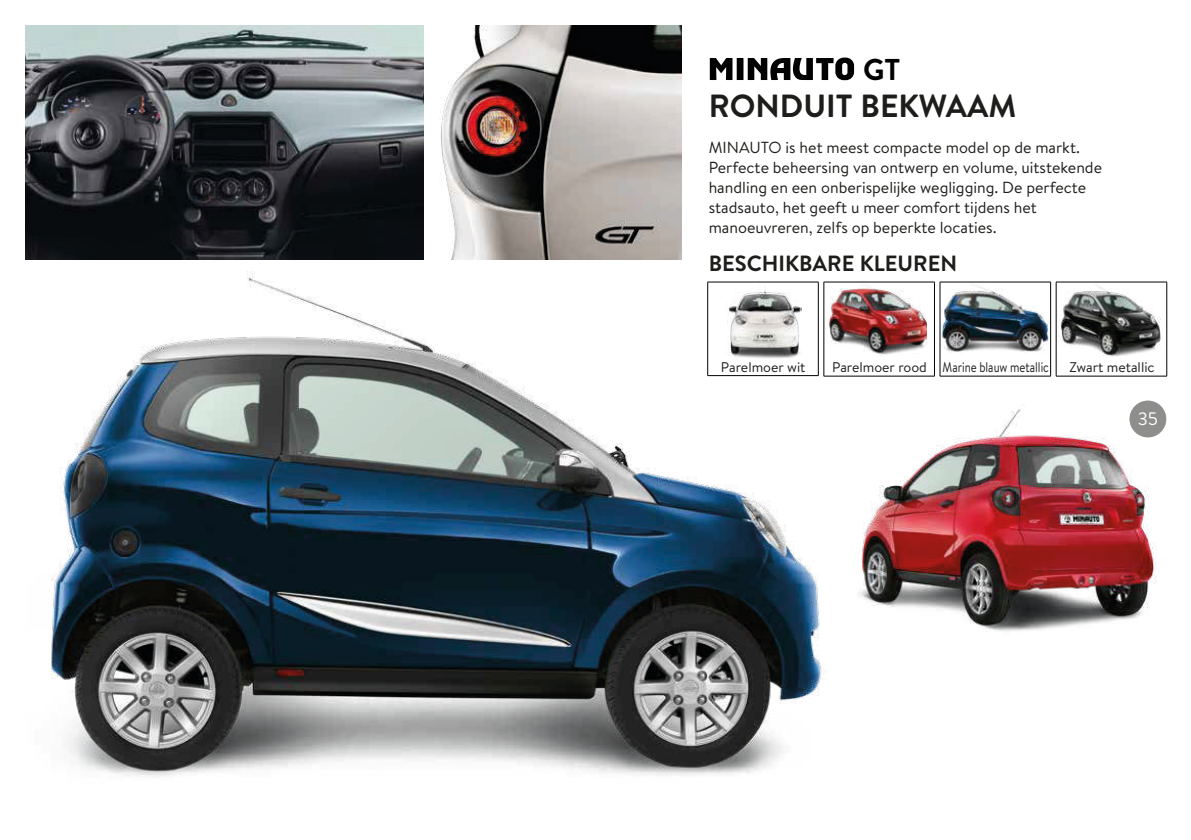
<style>
.page{position:relative;width:1191px;height:840px;background:#fff}
.page>*{position:absolute;margin:0;border:0;box-sizing:border-box;transform-origin:0 0}
.t1{font:700 32px "Brandon Text";color:#1d1d1b}
.t2{font:700 30px/36.8px "Brandon Text";color:#020203}
.t3{font:700 22px "Brandon Text";color:#1d1d1b}
.t4{font:500 19.6px "Brandon Text";color:#020203}
.t5{font:18px "Brandon Text";color:#fff}
.t6{font:16px/20px "Brandon Text";color:#1d1d1b}
.t7{font:16px "Brandon Text";color:#020203}
.t8{font:14px "Brandon Text";color:#1d1d1b}
.t9{font:11.8px "Brandon Text";letter-spacing:-.04em;color:#020203}
</style>
<div class="page">
<img style="left:25px;top:25px;width:399px;height:234px">
<img style="left:440px;top:25px;width:242px;height:234px">
<img style="left:51px;top:271px;width:793px;height:506px">
<img style="left:859px;top:407px;width:308px;height:224px">
<img style="left:1056px;top:282px;width:104px;height:75px">
<hr style="left:707px;top:281px;width:111px;height:1px;background:#020203">
<hr style="left:707px;top:282px;width:1px;height:93px;background:#020203">
<hr style="left:818px;top:282px;width:1px;height:93px;background:#020203">
<hr style="left:707px;top:375px;width:111px;height:1px;background:#020203">
<hr style="left:823px;top:281px;width:111px;height:1px;background:#020203">
<hr style="left:823px;top:282px;width:1px;height:93px;background:#020203">
<hr style="left:934px;top:282px;width:1px;height:93px;background:#020203">
<hr style="left:823px;top:375px;width:111px;height:1px;background:#020203">
<hr style="left:939px;top:281px;width:111px;height:1px;background:#020203">
<hr style="left:939px;top:282px;width:1px;height:93px;background:#020203">
<hr style="left:1050px;top:282px;width:1px;height:93px;background:#020203">
<hr style="left:939px;top:375px;width:111px;height:1px;background:#020203">
<hr style="left:1056px;top:281px;width:111px;height:1px;background:#020203">
<hr style="left:1055px;top:282px;width:1px;height:93px;background:#020203">
<hr style="left:1166px;top:282px;width:1px;height:93px;background:#020203">
<hr style="left:1056px;top:375px;width:111px;height:1px;background:#020203">
<img style="left:940px;top:281px;width:109px;height:78px">
<img style="left:726px;top:283px;width:75px;height:77px">
<img style="left:823px;top:280px;width:104px;height:75px">
<svg style="left:710px;top:58px;width:144px;height:22px"></svg>
<div style="left:20px;top:398px;width:57px;height:57px;background:#fff;border-radius:50%"></div>
<div style="left:710px;top:360px;width:106px;height:14px;background:#fff"></div>
<div style="left:826px;top:360px;width:106px;height:14px;background:#fff"></div>
<div style="left:701px;top:87px;width:419px;height:192px;background:#fff"></div>
<div style="left:1129px;top:400px;width:37px;height:37px;background:#8e8e8d;border-radius:50%"></div>
<h2 class="t2" style="left:710px;top:51px;width:291px;text-indent:153px">GT<br>RONDUIT BEKWAAM</h2>
<p class="t7" style="left:710px;top:136px;width:149px">MN U O i et mee</p>
<p class="t7" style="left:881px;top:136px;width:122px">omp c m de o</p>
<p class="t7" style="left:1034px;top:136px;width:15px">m</p>
<p class="t7" style="left:1069px;top:136px;width:11px">t.</p>
<p class="t7" style="left:710px;top:156px;width:19px">Pe</p>
<p class="t7" style="left:747px;top:156px;width:70px">c be ee</p>
<p class="t7" style="left:853px;top:156px;width:178px">v n o we p en volume u</p>
<p class="t7" style="left:1060px;top:156px;width:34px">k nd</p>
<p class="t7" style="left:710px;top:176px;width:51px">hand in</p>
<p class="t7" style="left:780px;top:176px;width:31px">n ee</p>
<p class="t7" style="left:830px;top:176px;width:185px">nb rispe ijk w li gin D</p>
<p class="t7" style="left:1034px;top:176px;width:38px">er c</p>
<p class="t7" style="left:710px;top:196px;width:92px">sta sa to, e</p>
<p class="t7" style="left:827px;top:196px;width:10px">e</p>
<p class="t7" style="left:885px;top:196px;width:153px">er c m ort tijde s et</p>
<p class="t7" style="left:710px;top:216px;width:15px">m</p>
<p class="t7" style="left:748px;top:216px;width:86px">eu r en ze</p>
<p class="t7" style="left:852px;top:216px;width:10px">o</p>
<p class="t7" style="left:890px;top:216px;width:32px">p k</p>
<p class="t7" style="left:960px;top:216px;width:37px">aties.</p>
<h1 class="t1" style="left:708px;top:83px;width:309px">RONDUIT BEKWAAM</h1>
<p class="t6" style="left:708px;top:136px;width:395px">MINAUTO is het meest compacte model op de markt.<br>Perfecte beheersing van ontwerp en volume, uitstekende handling en een onberispelijke wegligging. De perfecte stadsauto, het geeft u meer comfort tijdens het manoeuvreren, zelfs op beperkte locaties.</p>
<h3 class="t3" style="left:708px;top:248px;width:250px">BESCHIKBARE KLEUREN</h3>
<p class="t4" style="left:707px;top:250px;width:220px">BESCHIKBARE KLEUREN</p>
<p class="t9" style="left:730px;top:357px;width:67px">Parelmoer wit</p>
<p class="t9" style="left:842px;top:358px;width:75px">Parelmoer rood</p>
<p class="t9" style="left:945px;top:358px;width:102px">Marine blauw metallic</p>
<p class="t9" style="left:1079px;top:358px;width:67px">Zwart metallic</p>
<p class="t8" style="left:721px;top:357px;width:86px">Parelmoer wit</p>
<p class="t8" style="left:832px;top:357px;width:218px">Parelmoer rood Marine blauw metallic</p>
<p class="t8" style="left:1069px;top:357px;width:87px">Zwart metallic</p>
<p class="t5" style="left:1137px;top:406px;width:21px">35</p>
</div>
